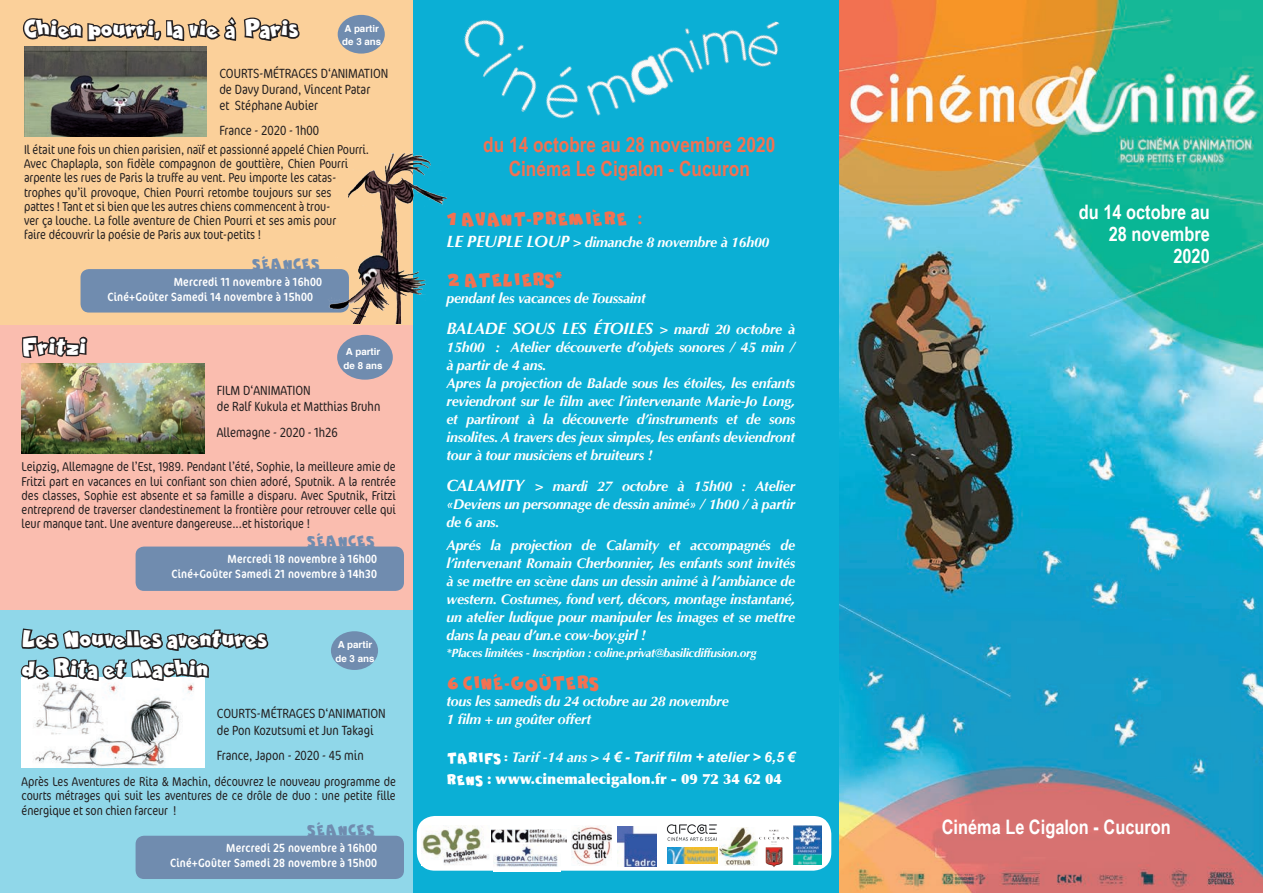
<style>
.page{position:relative;width:1263px;height:893px;background:#fff}
.page>*{position:absolute;margin:0;border:0;box-sizing:border-box;transform-origin:0 0}
.t1{font:24px/30px "Comica BD Bold";letter-spacing:-.01em;color:#fff}
.t2{font:700 21px/24px "Arial Narrow";color:#f37151;text-align:center}
.t3{font:700 19.95px/22px "Arial Narrow";color:#fff;text-align:right}
.t4{font:18px "Comica BD Bold";color:#f37151}
.t5{font:italic 700 16.5px "Optima";letter-spacing:-.02em;color:#fff}
.t6{font:15px "Comica BD Bold";letter-spacing:.02em;color:#708caf}
.t7{font:italic 700 14.25px/18px "Optima";letter-spacing:-.02em;color:#fff}
.t8{font:italic 700 14.25px "Arial";color:#fff}
.t9{font:900 14.25px "Optima";color:#fff}
.t10{font:300 condensed 13.5px/16.2px "Cocon";color:#231f20}
.t11{font:300 condensed 13.05px/14.2px "Cocon";letter-spacing:-.005em;color:#231f20;text-align:justify}
.t12{font:condensed 12px/15px "Cocon";letter-spacing:.02em;color:#fff;text-align:right}
.t13{font:italic 700 12px "Optima";letter-spacing:-.03em;color:#fff}
.t14{font:700 9.75px/13.5px "Helvetica";color:#fff}
.s1{font-family:"Optima";font-weight:700}
.s2{font-size:16.5px}
.s3{font-size:14.25px}
.s4{font-family:"Comica BD Bold";font-weight:400;font-style:normal}
.s5{font-family:"Optima"}
.s6{font-family:"Comica BD Bold";font-weight:400}
</style>
<div class="page">
<div style="left:403px;top:0;width:437px;height:893px;background:#0bafd5"></div>
<img style="left:463px;top:20px;width:317px;height:99px">
<div style="left:417px;top:816px;width:414px;height:55px;background:#fff;border-radius:18px"></div>
<img style="left:840px;top:0;width:423px;height:893px">
<div style="left:0;top:292px;width:412px;height:318px;background:#fabdaf"></div>
<div style="left:0;top:0;width:412px;height:324px;background:#fbd09a"></div>
<img style="left:22px;top:364px;width:182px;height:90px">
<img style="left:20px;top:282px;width:69px;height:117px">
<div style="left:337px;top:335px;width:56px;height:45px;background:#708caf;border-radius:50%"></div>
<div style="left:0;top:610px;width:412px;height:283px;background:#90d7e9"></div>
<div style="left:136px;top:547px;width:268px;height:44px;background:#708caf;border-radius:9px"></div>
<hr style="left:307px;top:546px;width:68px;height:1px;background:#708caf">
<img style="left:22px;top:722px;width:182px;height:45px">
<svg style="left:20px;top:574px;width:250px;height:148px"></svg>
<div style="left:331px;top:631px;width:47px;height:39px;background:#708caf;border-radius:50%"></div>
<div style="left:136px;top:836px;width:268px;height:43px;background:#708caf;border-radius:9px"></div>
<hr style="left:307px;top:835px;width:68px;height:1px;background:#708caf">
<img style="left:24px;top:46px;width:183px;height:90px">
<svg style="left:22px;top:17px;width:278px;height:25px"></svg>
<div style="left:338px;top:15px;width:47px;height:39px;background:#708caf;border-radius:50%"></div>
<div style="left:81px;top:269px;width:268px;height:44px;background:#708caf;border-radius:9px"></div>
<img style="left:328px;top:152px;width:119px;height:172px">
<img style="left:666px;top:824px;width:51px;height:17px">
<img style="left:667px;top:847px;width:51px;height:17px">
<img style="left:571px;top:826px;width:40px;height:39px">
<img style="left:719px;top:827px;width:36px;height:39px">
<img style="left:793px;top:826px;width:29px;height:38px">
<img style="left:422px;top:825px;width:67px;height:40px">
<img style="left:494px;top:845px;width:64px;height:22px">
<img style="left:492px;top:830px;width:74px;height:12px">
<img style="left:755px;top:829px;width:34px;height:38px">
<img style="left:617px;top:826px;width:40px;height:40px">
<h1 class="t1" style="left:24px;top:13px;width:276px">Chien pourri, la vie à Paris</h1>
<p class="t10" style="left:219px;top:65px;width:170px">courts-métrages d‘animation de Davy Durand, Vincent Patar<br>et Stéphane Aubier</p>
<p class="t10" style="left:219px;top:123px;width:101px">France - 2020 - 1h00</p>
<p class="t14" style="left:342px;top:22px;width:41px">A partir de 3 ans</p>
<p class="t11" style="left:24px;top:143px;width:347px;text-align:left">Il était une fois un chien parisien, naïf et passionné appelé Chien Pourri.<br>Avec Chaplapla, son fidèle compagnon de gouttière, Chien Pourri arpente les rues de Paris la truffe au vent. Peu importe les catas&shy;trophes qu’il provoque, Chien Pourri retombe toujours sur ses<br>pattes ! Tant et si bien que les autres chiens commencent à trou-<br>ver ça louche. La folle aventure de Chien Pourri et ses amis pour<br>faire découvrir la poésie de Paris aux tout-petits !</p>
<h1 class="t1" style="left:21px;top:330px;width:67px">Fritzi</h1>
<p class="t6" style="left:252px;top:255px;width:67px">Séances</p>
<p class="t12" style="left:107px;top:274px;width:216px;text-align:left;text-indent:66px">Mercredi 11 novembre à 16h00<br>Ciné+Goûter Samedi 14 novembre à 15h00</p>
<p class="t14" style="left:344px;top:345px;width:41px">A partir de 8 ans</p>
<p class="t10" style="left:217px;top:383px;width:165px">Film d‘animation<br>de Ralf Kukula et Matthias Bruhn</p>
<p class="t10" style="left:217px;top:424px;width:122px">Allemagne - 2020 - 1h26</p>
<p class="t11" style="left:22px;top:460px;width:376px">Leipzig, Allemagne de l’Est, 1989. Pendant l’été, Sophie, la meilleure amie de Fritzi part en vacances en lui confiant son chien adoré, Sputnik. A la rentrée des classes, Sophie est absente et sa famille a disparu. Avec Sputnik, Fritzi entreprend de traverser clandestinement la frontière pour retrouver celle qui leur manque tant. Une aventure dangereuse...et historique !</p>
<p class="t6" style="left:307px;top:532px;width:67px">Séances</p>
<p class="t12" style="left:171px;top:552px;width:207px">Mercredi 18 novembre à 16h00<br>Ciné+Goûter Samedi 21 novembre à 14h30</p>
<h1 class="t1" style="left:21px;top:623px;width:247px">Les Nouvelles aventures de Rita et Machin</h1>
<p class="t10" style="left:217px;top:706px;width:170px">courts-métrages d‘animation de Pon Kozutsumi et Jun Takagi</p>
<p class="t10" style="left:217px;top:748px;width:148px">France, Japon - 2020 - 45 min</p>
<p class="t14" style="left:335px;top:638px;width:41px">A partir de 3 ans</p>
<p class="t11" style="left:22px;top:775px;width:376px">Après Les Aventures de Rita &amp; Machin, découvrez le nouveau programme de courts métrages qui suit les aventures de ce drôle de duo : une petite fille énergique et son chien farceur !</p>
<p class="t6" style="left:307px;top:822px;width:67px">Séances</p>
<p class="t12" style="left:170px;top:841px;width:208px">Mercredi 25 novembre à 16h00<br>Ciné+Goûter Samedi 28 novembre à 15h00</p>
<h2 class="t2" style="left:483px;top:132px;width:293px">du 14 octobre au 28 novembre 2020<br>Cinéma Le Cigalon - Cucuron</h2>
<h3 class="t4" style="left:446px;top:209px;width:197px">1 avant-première <span class="s1">:</span></h3>
<p class="t7" style="left:446px;top:233px;width:324px"><span class="s2">Le Peupl e Loup</span> &gt; dimanche 8 novembre à 16h00</p>
<h3 class="t4" style="left:446px;top:270px;width:118px">2 Atel iers*</h3>
<p class="t7" style="left:446px;top:290px;width:201px">pendant les vacances de Toussaint</p>
<p class="t5" style="left:446px;top:319px;width:350px">Balade sous l es étoil es <span class="s3">&gt; mardi 20 octobre à</span></p>
<p class="t7" style="left:446px;top:338px;width:350px">15h00 : Atelier découverte d’objets sonores / 45 min / à partir de 4 ans.<br>Apres la projection de Balade sous les étoiles, les enfants reviendront sur le film avec l’intervenante Marie-Jo Long, et partiront à la découverte d’instruments et de sons insolites. A travers des jeux simples, les enfants deviendront tour à tour musiciens et bruiteurs !</p>
<p class="t7" style="left:446px;top:477px;width:350px;text-align:justify"><span class="s2">CALAMITY</span> &gt; mardi 27 octobre à 15h00 : Atelier «Deviens un personnage de dessin animé» / 1h00 / à partir de 6 ans.</p>
<p class="t7" style="left:446px;top:536px;width:350px;text-align:justify">Aprés la projection de Calamity et accompagnés de l’intervenant Romain Cherbonnier, les enfants sont invités à se mettre en scène dans un dessin animé à l’ambiance de western. Costumes, fond vert, décors, montage instantané, un atelier ludique pour manipuler les images et se mettre dans la peau d’un.e cow-boy.girl !</p>
<p class="t13" style="left:446px;top:646px;width:312px">*Places limitées - Inscription : coline.privat@basilicdiffusion.org</p>
<h3 class="t4" style="left:446px;top:673px;width:154px">6 ciné-goûterS</h3>
<p class="t7" style="left:446px;top:692px;width:284px">tous les samedis du 24 octobre au 28 novembre<br>1 film + un goûter offert</p>
<p class="t8" style="left:446px;top:748px;width:350px"><span class="s4">Tar ifs :</span> <span class="s5">Tarif -14 ans &gt; 4</span> € - Tarif film + atelier &gt; 6,5 €</p>
<p class="t9" style="left:446px;top:770px;width:337px"><span class="s6">RENS</span> : www.cinemalecigalon.fr - 09 72 34 62 04</p>
<h3 class="t3" style="left:1079px;top:200px;width:132px">du 14 octobre au<br>28 novembre<br>2020</h3>
<h3 class="t3" style="left:942px;top:815px;width:231px">Cinéma Le Cigalon - Cucuron</h3>
</div>
